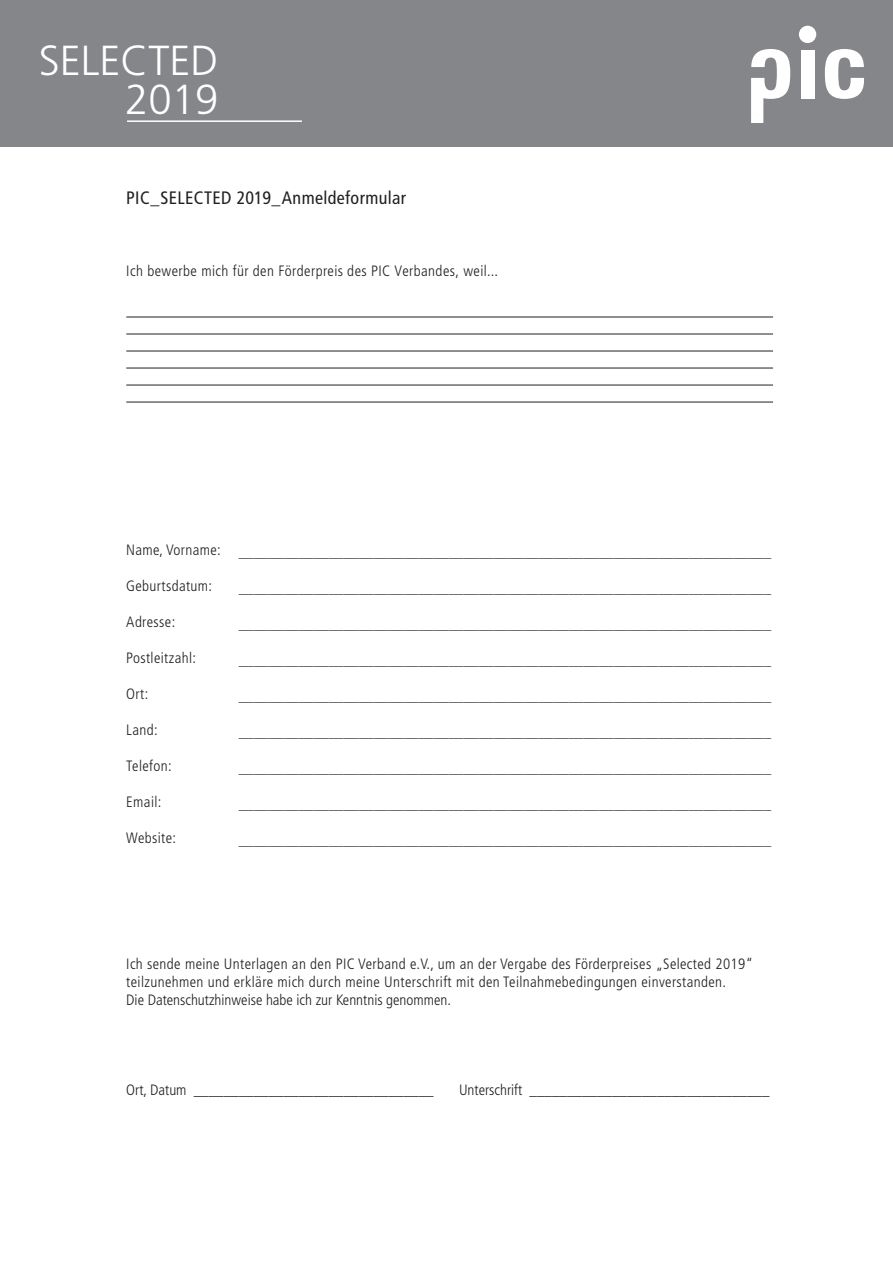
<style>
.page{position:relative;width:893px;height:1263px;background:#fff}
.page>*{position:absolute;margin:0;border:0;box-sizing:border-box;transform-origin:0 0}
.t1{font:300 42px/39px "Frutiger LT Std";color:#fff;text-align:right}
.t2{font:condensed 18px "Frutiger LT Std";letter-spacing:.02em;color:#231f20}
.t3{font:300 15px "Futura T";color:#231f20}
.t4{font:300 condensed 15px/18px "Frutiger LT Std";letter-spacing:.025em;color:#231f20}
.t5{font:300 condensed 15px "Frutiger LT Std";color:#231f20}
</style>
<div class="page">
<div style="left:0;top:0;width:893px;height:147px;background:#848689"></div>
<hr style="left:127px;top:120px;width:175px;height:2px;background:#fff">
<svg style="left:825px;top:49px;width:39px;height:50px"></svg>
<div style="left:801px;top:50px;width:13px;height:48px;background:#fff"></div>
<div style="left:799px;top:26px;width:17px;height:17px;background:#fff;border-radius:50%"></div>
<svg style="left:751px;top:49px;width:39px;height:74px"></svg>
<hr style="left:126px;top:317px;width:647px;height:1px;background:#231f20">
<hr style="left:126px;top:334px;width:647px;height:1px;background:#231f20">
<hr style="left:126px;top:351px;width:647px;height:1px;background:#231f20">
<hr style="left:126px;top:368px;width:647px;height:1px;background:#231f20">
<hr style="left:126px;top:385px;width:647px;height:1px;background:#231f20">
<hr style="left:126px;top:402px;width:647px;height:1px;background:#231f20">
<p class="t1" style="left:39px;top:41px;width:181px">SELECTED<br>2019</p>
<p class="t2" style="left:126px;top:187px;width:281px">PIC_SELECTED 2019_Anmeldeformular</p>
<p class="t4" style="left:126px;top:262px;width:373px">Ich bewerbe mich für den Förderpreis des PIC Verbandes, weil...</p>
<p class="t4" style="left:126px;top:541px;width:96px">Name, Vorname:</p>
<p class="t4" style="left:126px;top:577px;width:87px">Geburtsdatum:</p>
<p class="t4" style="left:126px;top:613px;width:51px">Adresse:</p>
<p class="t4" style="left:126px;top:649px;width:71px">Postleitzahl:</p>
<p class="t4" style="left:126px;top:685px;width:23px">Ort:</p>
<p class="t4" style="left:126px;top:721px;width:33px">Land:</p>
<p class="t4" style="left:126px;top:757px;width:47px">Telefon:</p>
<p class="t4" style="left:126px;top:793px;width:37px">Email:</p>
<p class="t4" style="left:126px;top:829px;width:51px">Website:</p>
<p class="t3" style="left:239px;top:543px;width:534px">_______________________________________________________________________</p>
<p class="t3" style="left:239px;top:579px;width:534px">_______________________________________________________________________</p>
<p class="t3" style="left:239px;top:615px;width:534px">_______________________________________________________________________</p>
<p class="t3" style="left:239px;top:651px;width:534px">_______________________________________________________________________</p>
<p class="t3" style="left:239px;top:687px;width:534px">_______________________________________________________________________</p>
<p class="t3" style="left:239px;top:723px;width:534px">_______________________________________________________________________</p>
<p class="t3" style="left:239px;top:759px;width:534px">_______________________________________________________________________</p>
<p class="t3" style="left:239px;top:795px;width:534px">_______________________________________________________________________</p>
<p class="t3" style="left:239px;top:831px;width:534px">_______________________________________________________________________</p>
<p class="t4" style="left:126px;top:955px;width:628px">Ich sende meine Unterlagen an den PIC Verband e.V., um an der Vergabe des Förderpreises „Selected 2019“ teilzunehmen und erkläre mich durch meine Unterschrift mit den Teilnahmebedingungen einverstanden.</p>
<p class="t5" style="left:126px;top:991px;width:326px">Die Datenschutzhinweise habe ich zur Kenntnis genommen.</p>
<p class="t5" style="left:126px;top:1081px;width:309px">Ort, Datum ________________________________</p>
<p class="t5" style="left:459px;top:1081px;width:312px">Unterschrift ________________________________</p>
</div>
